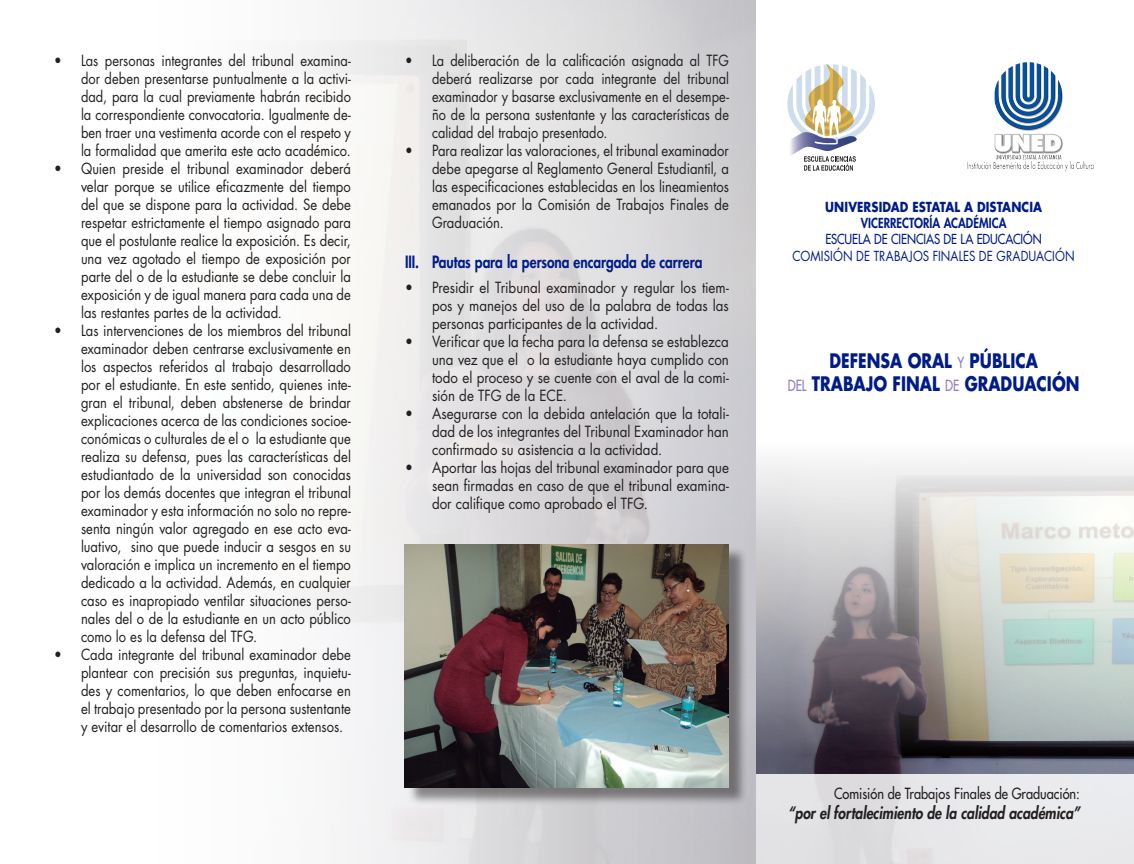
<style>
.page{position:relative;width:1134px;height:864px;background:#fff}
.page>*{position:absolute;margin:0;border:0;box-sizing:border-box;transform-origin:0 0}
.t1{font:700 19.5px/23.4px "Futura Std";color:#001c88;text-align:center;scale:.8 1}
.t2{font:italic 800 16.5px "Futura Std";color:#231f20;scale:.84 1}
.t3{font:800 16.5px "Futura Std";color:#001c88;scale:.83 1}
.t4{font:15px/18px "Futura Std";color:#231f20;text-align:justify;scale:.87 1}
.t5{font:15px/18px "Futura Std";color:#231f20;text-align:justify;scale:.89 1}
.t6{font:15px/18px "Futura Std";color:#231f20;text-align:justify;scale:.86 1}
.t7{font:15px/18px "Futura Std";color:#231f20;text-align:justify;scale:.85 1}
.t8{font:500 15px "Futura Std";color:#231f20;scale:.85 1}
.body{font:13.5px "Futura Std";letter-spacing:.01em;color:#001c88;scale:.85 1}
.body-2{font:500 13.5px "Futura Std";letter-spacing:-.005em;color:#001c88;scale:.85 1}
.body-3{font:700 13.5px "Futura Std";letter-spacing:.005em;color:#001c88;scale:.85 1}
.body-4{font:800 13.5px "Futura Std";letter-spacing:.005em;color:#001c88;scale:.85 1}
.s1{font-weight:500;font-size:15px;color:#8782c4}
</style>
<div class="page">
<img style="left:296px;top:0;width:460px;height:864px">
<img style="left:756px;top:461px;width:378px;height:403px">
<img style="left:967px;top:62px;width:127px;height:110px">
<svg style="left:787px;top:64px;width:88px;height:107px"></svg>
<div style="left:757px;top:774px;width:377px;height:90px;background:linear-gradient(to right,#dedde0,#ecedef)"></div>
<div style="left:407px;top:547px;width:340px;height:259px;background:#231f20;opacity:.5"></div>
<img style="left:405px;top:544px;width:324px;height:243px">
<p class="t6" style="left:81px;top:52px;width:315px;text-indent:-27px">• Las personas integrantes del tribunal examina&shy;dor deben presentarse puntualmente a la activi&shy;dad, para la cual previamente habrán recibido la correspondiente convocatoria. Igualmente de&shy;ben traer una vestimenta acorde con el respeto y la formalidad que amerita este acto académico.</p>
<p class="t4" style="left:81px;top:160px;width:312px;text-indent:-27px">• Quien preside el tribunal examinador deberá velar porque se utilice eficazmente del tiempo del que se dispone para la actividad. Se debe respetar estrictamente el tiempo asignado para que el postulante realice la exposición. Es decir, una vez agotado el tiempo de exposición por parte del o de la estudiante se debe concluir la exposición y de igual manera para cada una de las restantes partes de la actividad.</p>
<p class="t4" style="left:81px;top:322px;width:312px;text-indent:-27px">• Las intervenciones de los miembros del tribunal examinador deben centrarse exclusivamente en los aspectos referidos al trabajo desarrollado por el estudiante. En este sentido, quienes inte&shy;gran el tribunal, deben abstenerse de brindar explicaciones acerca de las condiciones socioe&shy;conómicas o culturales de el o la estudiante que realiza su defensa, pues las características del estudiantado de la universidad son conocidas por los demás docentes que integran el tribunal examinador y esta información no solo no repre&shy;senta ningún valor agregado en ese acto eva&shy;luativo, sino que puede inducir a sesgos en su valoración e implica un incremento en el tiempo dedicado a la actividad. Además, en cualquier caso es inapropiado ventilar situaciones perso&shy;nales del o de la estudiante en un acto público como lo es la defensa del TFG.</p>
<p class="t4" style="left:81px;top:646px;width:312px;text-indent:-27px">• Cada integrante del tribunal examinador debe plantear con precisión sus preguntas, inquietu&shy;des y comentarios, lo que deben enfocarse en el trabajo presentado por la persona sustentante y evitar el desarrollo de comentarios extensos.</p>
<p class="t7" style="left:432px;top:52px;width:351px;text-indent:-27px">• La deliberación de la calificación asignada al TFG deberá realizarse por cada integrante del tribunal examinador y basarse exclusivamente en el desempe&shy;ño de la persona sustentante y las características de calidad del trabajo presentado.</p>
<p class="t4" style="left:432px;top:142px;width:343px;text-indent:-27px">• Para realizar las valoraciones, el tribunal examinador debe apegarse al Reglamento General Estudiantil, a las especificaciones establecidas en los lineamientos emanados por la Comisión de Trabajos Finales de Graduación.</p>
<p class="t3" style="left:405px;top:252px;width:360px">III. Pautas para la persona encargada de carrera</p>
<p class="t5" style="left:432px;top:279px;width:335px;text-indent:-27px">• Presidir el Tribunal examinador y regular los tiem&shy;pos y manejos del uso de la palabra de todas las personas participantes de la actividad.</p>
<p class="t5" style="left:432px;top:333px;width:335px;text-indent:-27px">• Verificar que la fecha para la defensa se establezca una vez que el o la estudiante haya cumplido con todo el proceso y se cuente con el aval de la comi&shy;sión de TFG de la ECE.</p>
<p class="t5" style="left:432px;top:405px;width:335px;text-indent:-27px">• Asegurarse con la debida antelación que la totali&shy;dad de los integrantes del Tribunal Examinador han confirmado su asistencia a la actividad.</p>
<p class="t5" style="left:432px;top:459px;width:335px;text-indent:-27px">• Aportar las hojas del tribunal examinador para que sean firmadas en caso de que el tribunal examina&shy;dor califique como aprobado el TFG.</p>
<p class="body-3" style="left:825px;top:198px;width:257px">UNIVERSIDAD ESTATAL A DISTANCIA</p>
<p class="body-4" style="left:861px;top:215px;width:173px">VICERRECTORÍA ACADÉMICA</p>
<p class="body-2" style="left:825px;top:231px;width:256px">ESCUELA DE CIENCIAS DE LA EDUCACIÓN</p>
<p class="body" style="left:793px;top:247px;width:334px">COMISIÓN DE TRABAJOS FINALES DE GRADUACIÓN</p>
<p class="t1" style="left:788px;top:348px;width:366px">DEFENSA ORAL <span class="s1">Y</span> PÚBLICA<br><span class="s1">DEL</span> TRABAJO FINAL <span class="s1">DE</span> GRADUACIÓN</p>
<p class="t8" style="left:834px;top:784px;width:291px">Comisión de Trabajos Finales de Graduación:</p>
<p class="t2" style="left:788px;top:803px;width:349px">“por el fortalecimiento de la calidad académica”</p>
</div>
